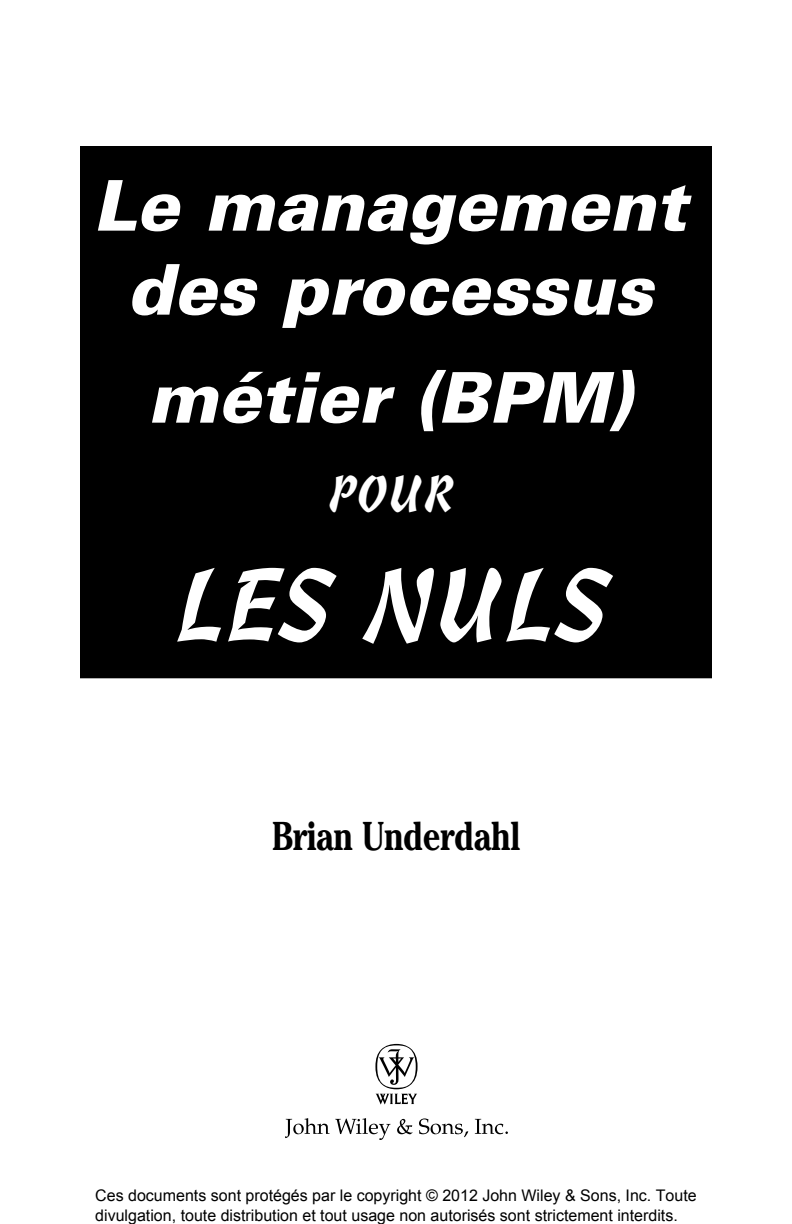
<style>
.page{position:relative;width:792px;height:1224px;background:#fff}
.page>*{position:absolute;margin:0;border:0;box-sizing:border-box;transform-origin:0 0}
.t1{font:100px "Cascade Script LT Std";letter-spacing:.025em;color:#fff}
.t2{font:italic 900 70px/84px "Univers LT Std";color:#fff;text-align:center}
.t3{font:50px "Cascade Script LT Std";color:#fff}
.t4{font:700 40px "Cheltenham Std";letter-spacing:-.01em;color:#000;scale:.8 1}
.t5{font:16px/19.2px "Arial";color:#000}
</style>
<div class="page">
<div style="left:79px;top:145px;width:634px;height:534px;background:#000"></div>
<div style="left:78px;top:144px;width:636px;height:536px;border:2px solid #fff"></div>
<svg style="left:375px;top:1044px;width:43px;height:60px"></svg>
<svg style="left:285px;top:1118px;width:105px;height:22px"></svg>
<svg style="left:397px;top:1119px;width:16px;height:15px"></svg>
<svg style="left:419px;top:1118px;width:49px;height:19px"></svg>
<svg style="left:475px;top:1119px;width:33px;height:15px"></svg>
<h2 class="t2" style="left:93px;top:164px;width:595px">Le management des processus</h2>
<h2 class="t2" style="left:148px;top:356px;width:486px">métier (BPM)</h2>
<h3 class="t3" style="left:327px;top:464px;width:127px">POUR</h3>
<h1 class="t1" style="left:174px;top:547px;width:433px">LES NULS</h1>
<h3 class="t4" style="left:272px;top:812px;width:312px">Brian Underdahl</h3>
<p class="t5" style="left:95px;top:1186px;width:603px">Ces documents sont protégés par le copyright © 2012 John Wiley &amp; Sons, Inc. Toute divulgation, toute distribution et tout usage non autorisés sont strictement interdits.</p>
</div>
